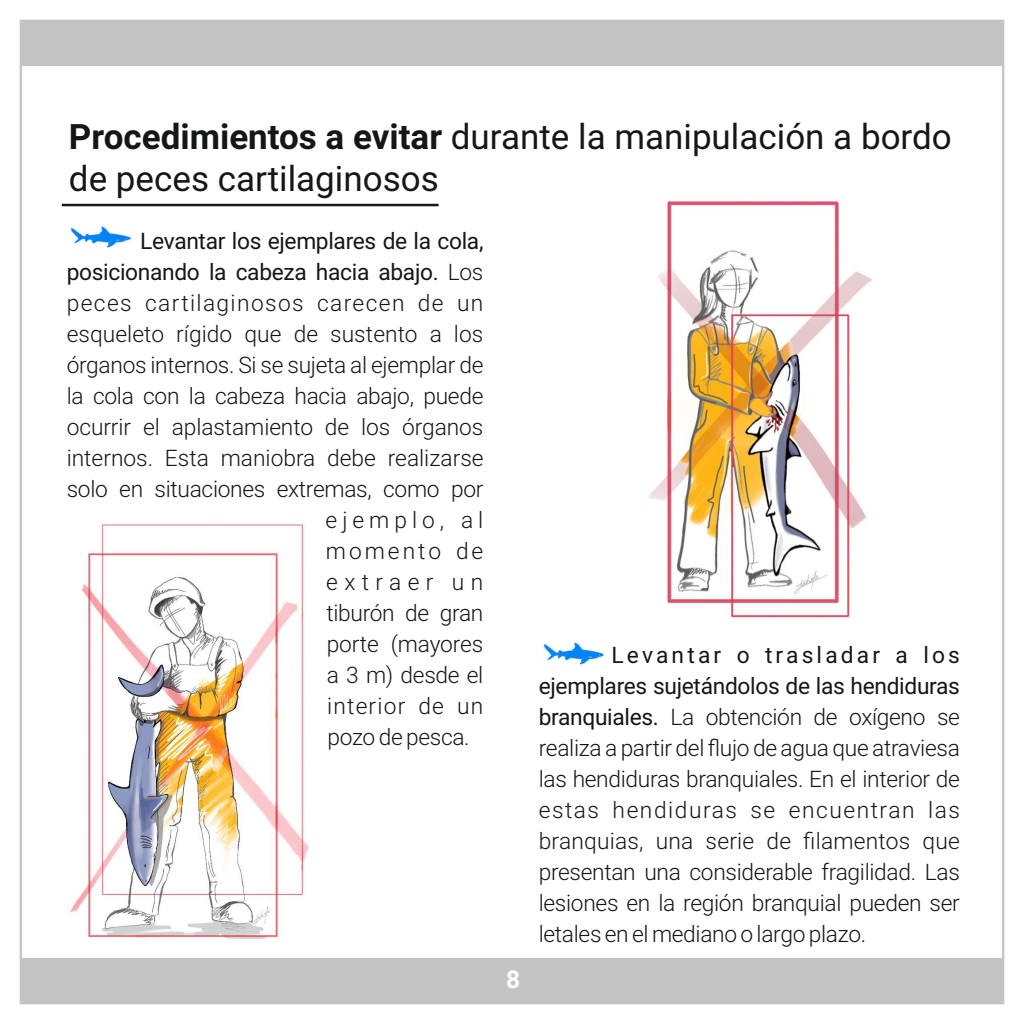
<style>
.page{position:relative;width:1024px;height:1024px;background:#fff}
.page>*{position:absolute;margin:0;border:0;box-sizing:border-box;transform-origin:0 0}
.t1{font:35px/42px "Roboto";color:#151616}
.t2{font:700 24.5px "Roboto";color:#fff}
.t3{font:300 22.75px/31px "Roboto";letter-spacing:-.015em;color:#151616;text-align:justify}
.t4{font:22.75px "Roboto";letter-spacing:-.015em;color:#151616}
.t5{font:300 22.75px "Roboto";letter-spacing:.06em;color:#151616}
.t6{font:300 22.75px "Roboto";letter-spacing:.05em;color:#151616}
.t7{font:300 22.75px "Roboto";letter-spacing:.22em;color:#151616}
.t8{font:300 22.75px "Roboto";letter-spacing:.13em;color:#151616}
.t9{font:300 22.75px "Roboto";letter-spacing:.28em;color:#151616}
.s1{font-weight:700}
.s2{font-weight:300}
.s3{font-weight:400}
</style>
<div class="page">
<div style="left:21px;top:958px;width:982px;height:45px;background:#c4c4c5"></div>
<div style="left:21px;top:21px;width:982px;height:44px;background:#c4c4c5"></div>
<hr style="left:62px;top:204px;width:376px;height:2px;background:#151616">
<img style="left:70px;top:523px;width:239px;height:416px">
<img style="left:648px;top:201px;width:224px;height:417px">
<img style="left:543px;top:642px;width:60px;height:23px">
<img style="left:70px;top:226px;width:61px;height:22px">
<h1 class="t1" style="left:69px;top:119px;width:884px"><span class="s1">Procedimientos a evitar</span> durante la manipulación a bordo de peces cartilaginosos</h1>
<p class="t4" style="left:140px;top:232px;width:345px">Levantar los ejemplares de la cola,</p>
<p class="t4" style="left:67px;top:263px;width:418px">posicionando la cabeza hacia abajo. <span class="s2">Los</span></p>
<p class="t5" style="left:67px;top:294px;width:418px">peces cartilaginosos carecen de un</p>
<p class="t3" style="left:67px;top:321px;width:418px">esqueleto rígido que de sustento a los</p>
<p class="t3" style="left:67px;top:352px;width:418px">órganos internos. Si se sujeta al ejemplar de</p>
<p class="t3" style="left:67px;top:383px;width:418px">la cola con la cabeza hacia abajo, puede</p>
<p class="t3" style="left:67px;top:414px;width:418px">ocurrir el aplastamiento de los órganos</p>
<p class="t3" style="left:67px;top:445px;width:418px">internos. Esta maniobra debe realizarse</p>
<p class="t3" style="left:67px;top:476px;width:418px">solo en situaciones extremas, como por</p>
<p class="t7" style="left:326px;top:511px;width:159px">ejemplo, al</p>
<p class="t8" style="left:326px;top:542px;width:159px">momento de</p>
<p class="t9" style="left:326px;top:573px;width:159px">extraer un</p>
<p class="t3" style="left:326px;top:600px;width:158px">tiburón de gran</p>
<p class="t3" style="left:327px;top:631px;width:158px">porte (mayores</p>
<p class="t3" style="left:327px;top:662px;width:158px">a 3 m) desde el</p>
<p class="t6" style="left:327px;top:697px;width:158px">interior de un</p>
<p class="t3" style="left:327px;top:724px;width:144px">pozo de pesca.</p>
<p class="t2" style="left:506px;top:970px;width:16px">8</p>
<p class="t3" style="left:539px;top:642px;width:423px;text-indent:73px"><span class="s3">Levantar o trasladar a los ejemplares sujetándolos de las hendiduras branquiales.</span> La obtención de oxígeno se realiza a partir del flujo de agua que atraviesa las hendiduras branquiales. En el interior de estas hendiduras se encuentran las branquias, una serie de filamentos que presentan una considerable fragilidad. Las lesiones en la región branquial pueden ser letales en el mediano o largo plazo.</p>
</div>
